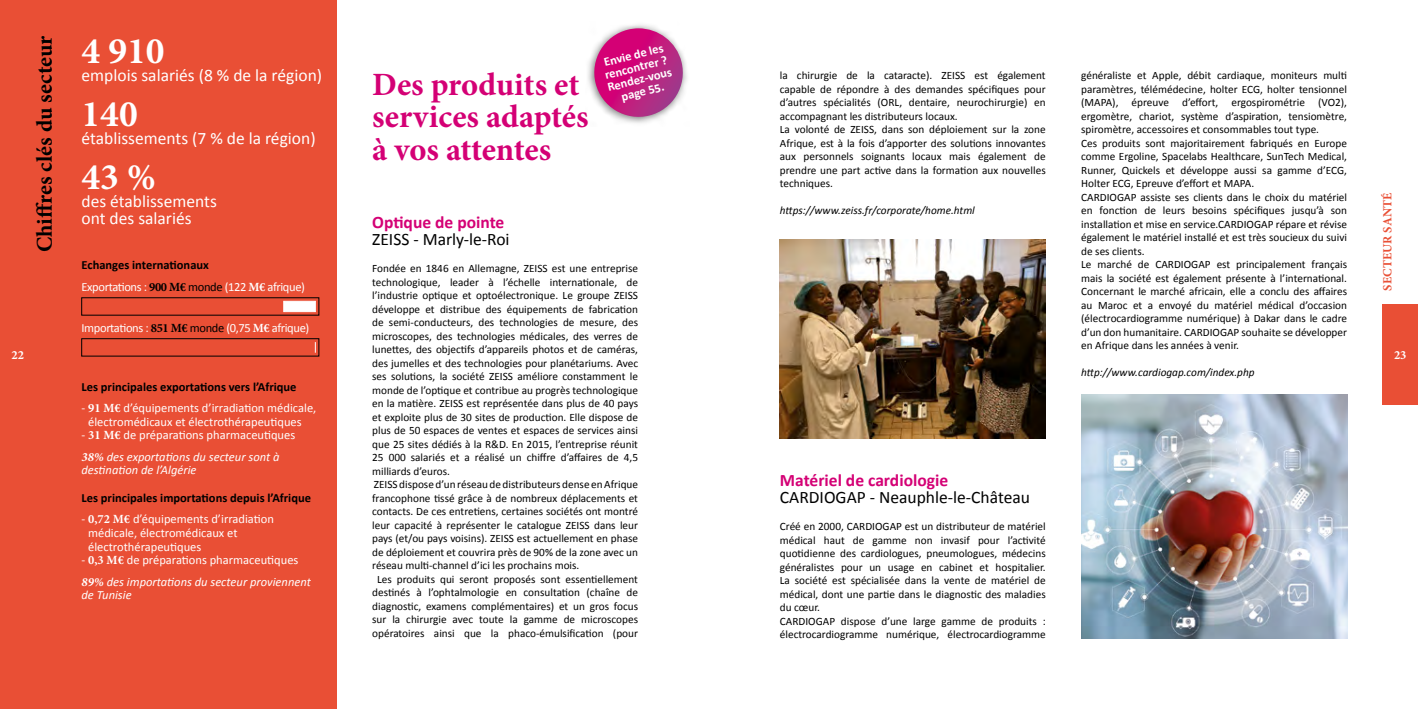
<style>
.page{position:relative;width:1418px;height:709px;background:#fff}
.page>*{position:absolute;margin:0;border:0;box-sizing:border-box;transform-origin:0 0}
.t1{font:700 37.5px "Minion Pro";color:#fff}
.t2{font:700 32.5px/32.5px "Minion Pro";color:#d40075}
.t3{font:700 22.5px "Minion Pro";color:#000}
.t4{font:17.5px/17.5px "Calibri";color:#fff}
.t5{font:17.5px "Calibri";color:#000}
.t6{font:700 17.5px "Calibri";color:#d40075}
.t7{font:12.5px/13.8px "Calibri";color:#fff}
.t8{font:italic 12.5px/21.2px "Calibri";color:#fff}
.t9{font:12.5px/21.2px "Calibri";letter-spacing:-.03em;color:#fff}
.t10{font:700 12.5px "Calibri";color:#000}
.t11{font:700 12.5px/12.5px "Calibri";color:#fff;text-align:center}
.t12{font:700 12.5px "Minion Pro";letter-spacing:.01em;color:#e94f35}
.t13{font:700 12.5px "Minion Pro";color:#fff}
.t14{font:11.25px/13.5px "Calibri";color:#000}
.t15{font:italic 11.25px "Calibri";color:#000}
.s1{font-weight:700;color:#000}
.s2{font-family:"Minion Pro";font-weight:700;color:#000}
.s3{color:#000}
.s4{font-family:"Minion Pro";font-weight:700}
.s5{font-family:"Minion Pro";font-weight:700;font-style:italic}
.s6{font-style:italic}
.s7{font-style:normal}
.s8{font-family:"Minion Pro";font-weight:700;font-style:normal}
</style>
<div class="page">
<div style="left:0;top:0;width:337px;height:709px;background:#e94f35"></div>
<div style="left:1382px;top:304px;width:35px;height:100px;background:#e94f35"></div>
<img style="left:780px;top:239px;width:265px;height:199px">
<img style="left:1081px;top:394px;width:265px;height:244px">
<div style="left:585px;top:21px;width:104px;height:105px;background:#000;opacity:.55"></div>
<svg style="left:589px;top:28px;width:98px;height:93px"></svg>
<div style="left:81px;top:297px;width:238px;height:18px;border:1px solid #000"></div>
<div style="left:81px;top:338px;width:238px;height:18px;border:1px solid #000"></div>
<div style="left:283px;top:301px;width:32px;height:11px;background:#fff;border:1px solid #fff"></div>
<h3 class="t3" style="left:29px;top:252px;width:218px;rotate:-90deg">Chiffres clés du secteur</h3>
<h1 class="t1" style="left:81px;top:24px;width:85px">4 910</h1>
<p class="t11" style="left:600px;top:56px;width:67px;rotate:-14deg">Envie de les rencontrer ?<br>Rendez-vous page 55.</p>
<h3 class="t4" style="left:81px;top:65px;width:242px">emplois salariés (8 % de la région)</h3>
<p class="t14" style="left:780px;top:68px;width:267px">la chirurgie de la cataracte). ZEISS est également capable de répondre à des demandes spécifiques pour d’autres spécialités (ORL, dentaire, neurochirurgie) en accompagnant les distributeurs locaux.<br>La volonté de ZEISS, dans son déploiement sur la zone Afrique, est à la fois d’apporter des solutions innovantes aux personnels soignants locaux mais également de prendre une part active dans la formation aux nouvelles techniques.</p>
<p class="t15" style="left:780px;top:204px;width:196px">https://www.zeiss.fr/corporate/home.html</p>
<p class="t14" style="left:1081px;top:68px;width:267px">généraliste et Apple, débit cardiaque, moniteurs multi paramètres, télémédecine, holter ECG, holter tensionnel (MAPA), épreuve d’effort, ergospirométrie (VO2), ergomètre, chariot, système d’aspiration, tensiomètre, spiromètre, accessoires et consommables tout type.<br>Ces produits sont majoritairement fabriqués en Europe comme Ergoline, Spacelabs Healthcare, SunTech Medical, Runner, Quickels et développe aussi sa gamme d’ECG, Holter ECG, Epreuve d’effort et MAPA.<br>CARDIOGAP assiste ses clients dans le choix du matériel en fonction de leurs besoins spécifiques jusqu’à son installation et mise en service.CARDIOGAP répare et révise également le matériel installé et est très soucieux du suivi de ses clients.<br>Le marché de CARDIOGAP est principalement français mais la société est également présente à l’international.<br>Concernant le marché africain, elle a conclu des affaires au Maroc et a envoyé du matériel médical d’occasion (électrocardiogramme numérique) à Dakar dans le cadre d’un don humanitaire. CARDIOGAP souhaite se développer en Afrique dans les années à venir.</p>
<p class="t15" style="left:1081px;top:366px;width:175px">http://www.cardiogap.com/index.php</p>
<h2 class="t2" style="left:372px;top:67px;width:218px">Des produits et services adaptés à vos attentes</h2>
<h1 class="t1" style="left:81px;top:87px;width:58px">140</h1>
<h3 class="t4" style="left:81px;top:128px;width:236px">établissements (7 % de la région)</h3>
<h1 class="t1" style="left:81px;top:150px;width:76px">43 %</h1>
<p class="t12" style="left:1378px;top:290px;width:100px;rotate:-90deg">SECTEUR SANTÉ</p>
<h3 class="t4" style="left:81px;top:191px;width:137px">des établissements ont des salariés</h3>
<h3 class="t6" style="left:372px;top:211px;width:134px">Optique de pointe</h3>
<h3 class="t5" style="left:372px;top:228px;width:139px">ZEISS - Marly-le-Roi</h3>
<p class="t14" style="left:372px;top:261px;width:267px">Fondée en 1846 en Allemagne, ZEISS est une entreprise</p>
<p class="t14" style="left:372px;top:274px;width:267px">technologique, leader à l’échelle internationale, de</p>
<p class="t14" style="left:372px;top:288px;width:267px">l’industrie optique et optoélectronique. Le groupe ZEISS</p>
<p class="t14" style="left:372px;top:301px;width:267px">développe et distribue des équipements de fabrication</p>
<p class="t14" style="left:372px;top:315px;width:267px">de semi-conducteurs, des technologies de mesure, des</p>
<p class="t14" style="left:372px;top:328px;width:267px">microscopes, des technologies médicales, des verres de</p>
<p class="t14" style="left:372px;top:342px;width:267px">lunettes, des objectifs d’appareils photos et de caméras,</p>
<p class="t14" style="left:372px;top:355px;width:267px">des jumelles et des technologies pour planétariums. Avec</p>
<p class="t14" style="left:372px;top:369px;width:267px">ses solutions, la société ZEISS améliore constamment le</p>
<p class="t14" style="left:372px;top:382px;width:267px">monde de l’optique et contribue au progrès technologique</p>
<p class="t14" style="left:372px;top:396px;width:267px">en la matière. ZEISS est représentée dans plus de 40 pays</p>
<p class="t14" style="left:372px;top:409px;width:267px">et exploite plus de 30 sites de production. Elle dispose de</p>
<p class="t14" style="left:372px;top:423px;width:267px">plus de 50 espaces de ventes et espaces de services ainsi</p>
<p class="t14" style="left:372px;top:436px;width:267px">que 25 sites dédiés à la R&amp;D. En 2015, l’entreprise réunit</p>
<p class="t14" style="left:372px;top:450px;width:267px">25 000 salariés et a réalisé un chiffre d’affaires de 4,5</p>
<p class="t14" style="left:372px;top:463px;width:79px">milliards d’euros.</p>
<p class="t14" style="left:374px;top:477px;width:266px">ZEISS dispose d’un réseau de distributeurs dense en Afrique</p>
<p class="t14" style="left:372px;top:490px;width:267px">francophone tissé grâce à de nombreux déplacements et</p>
<p class="t14" style="left:372px;top:504px;width:267px">contacts. De ces entretiens, certaines sociétés ont montré</p>
<p class="t14" style="left:372px;top:517px;width:267px">leur capacité à représenter le catalogue ZEISS dans leur</p>
<p class="t14" style="left:372px;top:531px;width:267px">pays (et/ou pays voisins). ZEISS est actuellement en phase</p>
<p class="t14" style="left:372px;top:544px;width:267px">de déploiement et couvrira près de 90% de la zone avec un</p>
<p class="t14" style="left:372px;top:558px;width:209px">réseau multi-channel d’ici les prochains mois.</p>
<p class="t14" style="left:377px;top:571px;width:262px">Les produits qui seront proposés sont essentiellement</p>
<p class="t14" style="left:372px;top:585px;width:267px">destinés à l’ophtalmologie en consultation (chaîne de</p>
<p class="t14" style="left:372px;top:598px;width:267px">diagnostic, examens complémentaires) et un gros focus</p>
<p class="t14" style="left:372px;top:612px;width:267px">sur la chirurgie avec toute la gamme de microscopes</p>
<p class="t14" style="left:372px;top:625px;width:267px">opératoires ainsi que la phaco-émulsification (pour</p>
<p class="t9" style="left:81px;top:254px;width:225px"><span class="s1">Echanges internationaux<br></span>Exportations : <span class="s2">900 M€</span> <span class="s3">monde</span> (122 <span class="s4">M€</span> afrique)</p>
<p class="t9" style="left:81px;top:316px;width:229px">Importations : <span class="s2">851 M€</span> <span class="s3">monde</span> (0,75 <span class="s4">M€</span> afrique)</p>
<p class="t13" style="left:11px;top:346px;width:14px">22</p>
<p class="t13" style="left:1393px;top:346px;width:14px">23</p>
<p class="t10" style="left:81px;top:378px;width:216px">Les principales exportations vers l’Afrique</p>
<p class="t7" style="left:88px;top:400px;width:230px;text-indent:-7px">- <span class="s4">91 M€</span> d’équipements d’irradiation médicale, électromédicaux et électrothérapeutiques</p>
<p class="t7" style="left:81px;top:424px;width:215px;line-height:21.2px">- <span class="s4">31 M€</span> de préparations pharmaceutiques<br><span class="s5">38%</span> <span class="s6">des exportations du secteur sont à</span></p>
<p class="t8" style="left:81px;top:459px;width:116px">destination de l’Algérie</p>
<p class="t10" style="left:81px;top:490px;width:231px">Les principales importations depuis l’Afrique</p>
<p class="t7" style="left:88px;top:511px;width:187px;text-indent:-7px">- <span class="s4">0,72 M€</span> d’équipements d’irradiation médicale, électromédicaux et électrothérapeutiques</p>
<p class="t8" style="left:81px;top:549px;width:231px"><span class="s7">-</span> <span class="s8">0,3 M€</span> <span class="s7">de préparations pharmaceutiques<br></span><span class="s4">89%</span> des importations du secteur proviennent</p>
<p class="t8" style="left:81px;top:584px;width:52px">de Tunisie</p>
<h3 class="t6" style="left:780px;top:469px;width:170px">Matériel de cardiologie</h3>
<h3 class="t5" style="left:780px;top:486px;width:252px">CARDIOGAP - Neauphle-le-Château</h3>
<p class="t14" style="left:780px;top:519px;width:267px">Créé en 2000, CARDIOGAP est un distributeur de matériel médical haut de gamme non invasif pour l’activité quotidienne des cardiologues, pneumologues, médecins généralistes pour un usage en cabinet et hospitalier.<br>La société est spécialisée dans la vente de matériel de médical, dont une partie dans le diagnostic des maladies du cœur.<br>CARDIOGAP dispose d’une large gamme de produits : électrocardiogramme numérique, électrocardiogramme</p>
</div>
